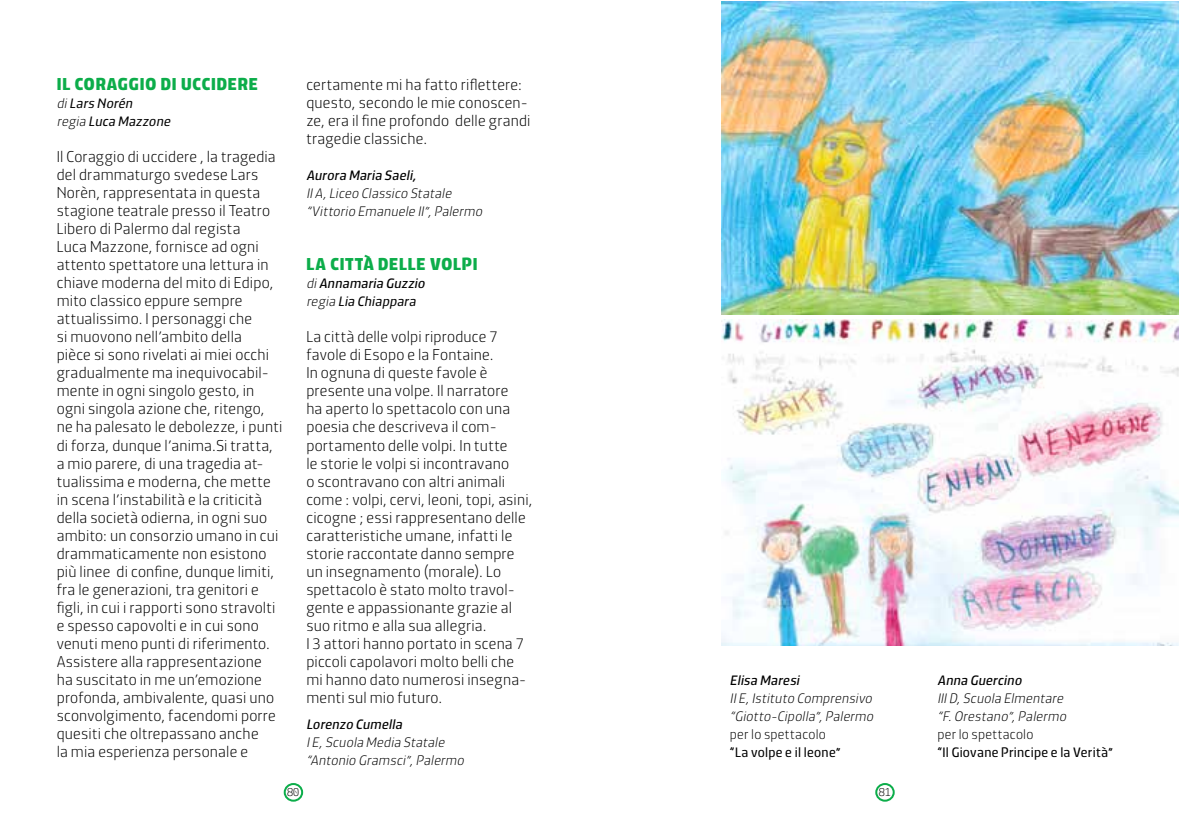
<style>
.page{position:relative;width:1180px;height:840px;background:#fff}
.page>*{position:absolute;margin:0;border:0;box-sizing:border-box;transform-origin:0 0}
.t1{font:18px "Dic Sans 74 650 wt";letter-spacing:.045em;color:#0cad4a}
.t2{font:16px/18px "Dic Sans 74 75 wt";letter-spacing:.01em;color:#000}
.t3{font:italic 14px/18px "Dic Sans 74 75 wt";color:#000}
.t4{font:italic 14px "Dic Sans 74 300 wt";color:#000}
.t5{font:14px "Dic Sans 74 250 wt";letter-spacing:.02em;color:#000}
.t6{font:italic 14px/18px "Dic Sans 74 250 wt";color:#000}
.t7{font:14px "Dic Sans 74 75 wt";letter-spacing:.02em;color:#000}
.t8{font:12px "Dic Sans 74 75 wt";color:#000}
.s1{font-family:"Dic Sans 74 75 wt"}
</style>
<div class="page">
<div style="left:284px;top:782px;width:19px;height:19px;border:2px solid #0cad4a;border-radius:50%"></div>
<div style="left:875px;top:782px;width:19px;height:19px;border:2px solid #0cad4a;border-radius:50%"></div>
<img style="left:721px;top:1px;width:457px;height:314px">
<img style="left:721px;top:319px;width:457px;height:326px">
<p class="t1" style="left:57px;top:72px;width:202px">IL CORAGGIO DI UCCIDERE</p>
<p class="t6" style="left:57px;top:94px;width:118px"><span class="s1">di</span>Lars Norén<br><span class="s1">regia</span> Luca Mazzone</p>
<p class="t2" style="left:57px;top:147px;width:227px">Il Coraggio di uccidere , la tragedia del drammaturgo svedese Lars Norèn, rappresentata in questa stagione teatrale presso il Teatro Libero di Palermo dal regista<br>Luca Mazzone, fornisce ad ogni attento spettatore una lettura in chiave moderna del mito di Edipo, mito classico eppure sempre attualissimo. I personaggi che<br>si muovono nell’ambito della<br>pièce si sono rivelati ai miei occhi gradualmente ma inequivocabil&shy;mente in ogni singolo gesto, in ogni singola azione che, ritengo, ne ha palesato le debolezze, i punti di forza, dunque l’anima.Si tratta, a mio parere, di una tragedia at&shy;tualissima e moderna, che mette in scena l’instabilità e la criticità della società odierna, in ogni suo ambito: un consorzio umano in cui drammaticamente non esistono più linee di confine, dunque limiti, fra le generazioni, tra genitori e figli, in cui i rapporti sono stravolti e spesso capovolti e in cui sono venuti meno punti di riferimento.<br>Assistere alla rappresentazione<br>ha suscitato in me un’emozione profonda, ambivalente, quasi uno sconvolgimento, facendomi porre quesiti che oltrepassano anche<br>la mia esperienza personale e</p>
<p class="t2" style="left:306px;top:75px;width:226px">certamente mi ha fatto riflettere: questo, secondo le mie conoscen&shy;ze, era il fine profondo delle grandi tragedie classiche.</p>
<p class="t4" style="left:306px;top:165px;width:114px">Aurora Maria Saeli,</p>
<p class="t3" style="left:306px;top:184px;width:181px">II A,Liceo Classico Statale “Vittorio Emanuele II”,Palermo</p>
<p class="t1" style="left:306px;top:252px;width:172px">LA CITTÀ DELLE VOLPI</p>
<p class="t4" style="left:306px;top:273px;width:123px"><span class="s1">di</span>Annamaria Guzzio</p>
<p class="t6" style="left:306px;top:292px;width:114px"><span class="s1">regia</span> Lia Chiappara</p>
<p class="t2" style="left:306px;top:327px;width:228px">La città delle volpi riproduce 7 favole di Esopo e la Fontaine.<br>In ognuna di queste favole è presente una volpe. Il narratore<br>ha aperto lo spettacolo con una poesia che descriveva il com&shy;portamento delle volpi. In tutte<br>le storie le volpi si incontravano<br>o scontravano con altri animali come : volpi, cervi, leoni, topi, asini, cicogne ; essi rappresentano delle caratteristiche umane, infatti le storie raccontate danno sempre un insegnamento (morale). Lo spettacolo è stato molto travol&shy;gente e appassionante grazie al suo ritmo e alla sua allegria.<br>I 3 attori hanno portato in scena 7 piccoli capolavori molto belli che mi hanno dato numerosi insegna&shy;menti sul mio futuro.</p>
<p class="t4" style="left:306px;top:713px;width:100px">Lorenzo Cumella</p>
<p class="t3" style="left:306px;top:732px;width:162px">IE,Scuola Media Statale “Antonio Gramsci”,Palermo</p>
<p class="t4" style="left:729px;top:669px;width:74px">Elisa Maresi</p>
<p class="t3" style="left:729px;top:688px;width:148px">IIE,Istituto Comprensivo “Giotto-Cipolla”,Palermo</p>
<p class="t7" style="left:729px;top:723px;width:97px">per lo spettacolo</p>
<p class="t5" style="left:729px;top:741px;width:112px">“La volpe e il leone”</p>
<p class="t8" style="left:287px;top:783px;width:14px">80</p>
<p class="t8" style="left:878px;top:783px;width:14px">81</p>
<p class="t4" style="left:937px;top:669px;width:89px">Anna Guercino</p>
<p class="t3" style="left:937px;top:688px;width:133px">III D,Scuola Elmentare “F.Orestano”,Palermo</p>
<p class="t7" style="left:937px;top:723px;width:97px">per lo spettacolo</p>
<p class="t5" style="left:937px;top:741px;width:177px">“Il Giovane Principe e la Verità”</p>
</div>
